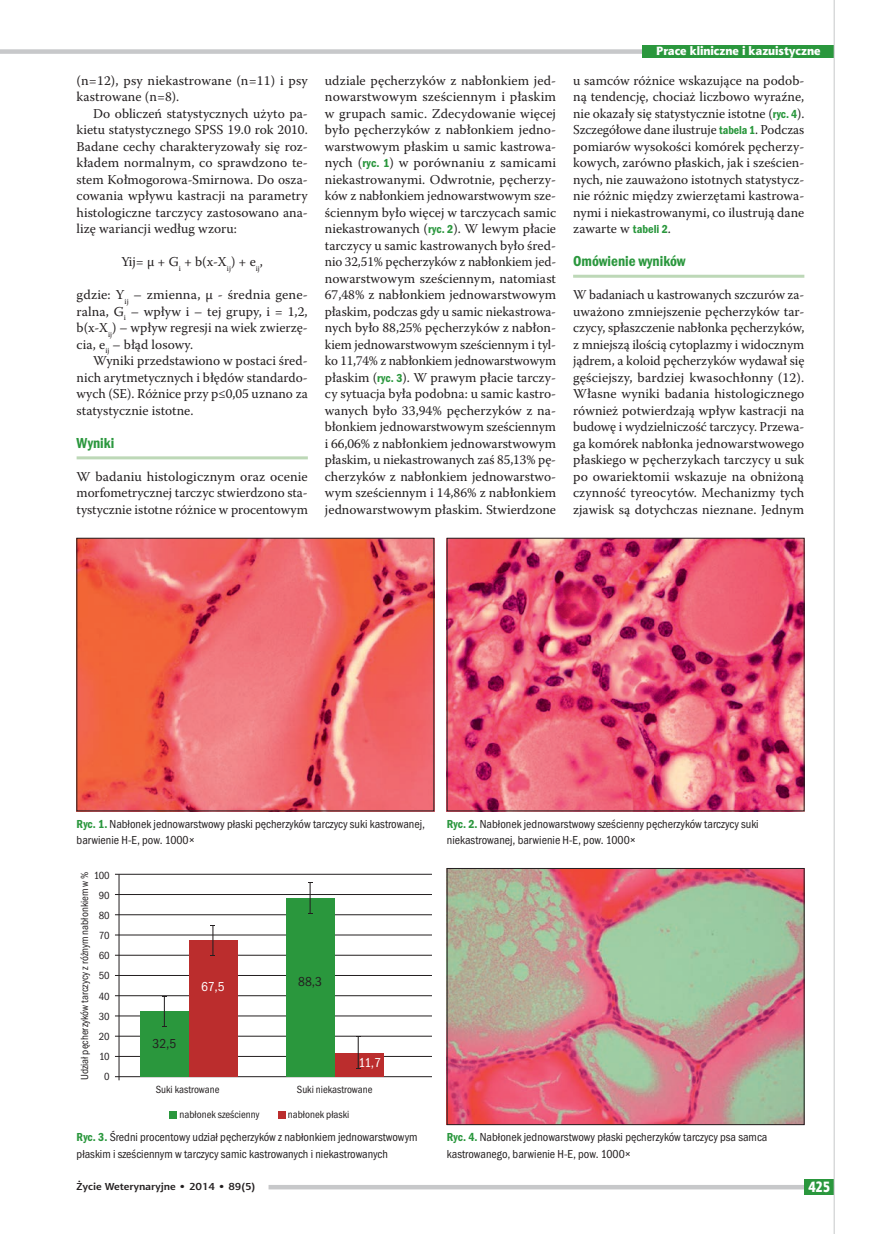
<style>
.page{position:relative;width:881px;height:1234px;background:#fff}
.page>*{position:absolute;margin:0;border:0;box-sizing:border-box;transform-origin:0 0}
.t1{font:15px "Franklin Got Itc TOT Dem Con";color:#2a973d}
.t2{font:15px "Aerton Cnd EFN Black";color:#fff}
.t3{font:13.5px/16.5px "Warnock Pro";color:#231f20;text-align:justify}
.t4{font:13.5px "Franklin Got Itc TOT Boo Con";color:#fff}
.t5{font:13.5px "Franklin Got Itc TOT Boo Con";color:#231f20}
.t6{font:12px/16.5px "Franklin Got Itc TOT Boo Con";color:#231f20}
.t7{font:12px "Aerton EFN Black";color:#fff}
.t8{font:10.8px/20.1px "Franklin Got Itc TOT Boo Con";color:#231f20;text-align:center}
.t9{font:700 10.2px "Aerton EFN";color:#231f20;scale:1.11 1}
.s1{font-family:"Franklin Got Itc TOT Dem Con";font-size:12px;color:#2a973d}
.s2{font-family:"Franklin Got Itc TOT Dem Con";color:#2a973d}
</style>
<div class="page">
<hr style="left:77px;top:456px;width:231px;height:3px;background:#bdd8b7">
<hr style="left:573px;top:275px;width:231px;height:3px;background:#bdd8b7">
<hr style="left:115px;top:873px;width:317px;height:1px;background:#231f20">
<hr style="left:115px;top:894px;width:317px;height:1px;background:#231f20">
<hr style="left:119px;top:874px;width:1px;height:206px;background:#231f20">
<hr style="left:115px;top:914px;width:317px;height:1px;background:#231f20">
<hr style="left:115px;top:934px;width:317px;height:1px;background:#231f20">
<hr style="left:115px;top:954px;width:317px;height:1px;background:#231f20">
<hr style="left:115px;top:974px;width:317px;height:1px;background:#231f20">
<hr style="left:115px;top:995px;width:317px;height:1px;background:#231f20">
<hr style="left:115px;top:1015px;width:317px;height:1px;background:#231f20">
<hr style="left:115px;top:1035px;width:317px;height:1px;background:#231f20">
<hr style="left:115px;top:1055px;width:317px;height:1px;background:#231f20">
<hr style="left:115px;top:1076px;width:317px;height:1px;background:#231f20">
<div style="left:140px;top:1010px;width:49px;height:66px;background:#2a973d"></div>
<div style="left:189px;top:940px;width:48px;height:136px;background:#bb2d2d"></div>
<div style="left:334px;top:1052px;width:49px;height:24px;background:#bb2d2d"></div>
<div style="left:286px;top:897px;width:48px;height:179px;background:#2a973d"></div>
<div style="left:278px;top:1110px;width:7px;height:8px;background:#bb2d2d"></div>
<div style="left:169px;top:1110px;width:8px;height:8px;background:#2a973d"></div>
<svg style="left:162px;top:995px;width:5px;height:31px"></svg>
<svg style="left:210px;top:925px;width:5px;height:30px"></svg>
<hr style="left:309px;top:882px;width:1px;height:31px;background:#231f20">
<hr style="left:357px;top:1036px;width:1px;height:32px;background:#231f20">
<img style="left:79px;top:540px;width:353px;height:269px">
<div style="left:77px;top:538px;width:357px;height:273px;border:1px solid #231f20"></div>
<img style="left:448px;top:870px;width:354px;height:252px">
<div style="left:446px;top:868px;width:358px;height:256px;border:1px solid #231f20"></div>
<img style="left:448px;top:540px;width:354px;height:269px">
<div style="left:446px;top:538px;width:358px;height:273px;border:1px solid #231f20"></div>
<div style="left:0;top:49px;width:833px;height:5px;background:#c7c8ca"></div>
<div style="left:642px;top:45px;width:191px;height:13px;background:#2a973d"></div>
<div style="left:268px;top:1184px;width:565px;height:5px;background:#c7c8ca"></div>
<div style="left:804px;top:1178px;width:29px;height:15px;background:#2a973d"></div>
<hr style="left:833px;top:0;width:1px;height:1233px;background:#c7c8ca">
<p class="t3" style="left:77px;top:72px;width:233px">(n=12), psy niekastrowane (n=11) i psy kastrowane (n=8).</p>
<p class="t3" style="left:77px;top:105px;width:233px;text-indent:16px">Do obliczeń statystycznych użyto pa&shy;kietu statystycznego SPSS 19.0 rok 2010.<br>Badane cechy charakteryzowały się roz&shy;kładem normalnym, co sprawdzono te&shy;stem Kołmogorowa-Smirnowa. Do osza&shy;cowania wpływu kastracji na parametry histologiczne tarczycy zastosowano ana&shy;lizę wariancji według wzoru:</p>
<p class="t3" style="left:121px;top:253px;width:143px">Yij= µ + G<sub>i</sub> + b(x-X<sub>ij</sub>) + e<sub>ij</sub>,</p>
<p class="t3" style="left:77px;top:286px;width:233px">gdzie: Y<sub>ij</sub> – zmienna, µ - średnia gene&shy;ralna, G<sub>i</sub> – wpływ i – tej grupy, i = 1,2, b(x-X<sub>ij</sub>) – wpływ regresji na wiek zwierzę&shy;cia, e<sub>ij</sub> – błąd losowy.</p>
<p class="t3" style="left:77px;top:352px;width:233px;text-indent:16px">Wyniki przedstawiono w postaci śred&shy;nich arytmetycznych i błędów standardo&shy;wych (SE). Różnice przy p≤0,05 uznano za statystycznie istotne.</p>
<p class="t1" style="left:77px;top:434px;width:39px">Wyniki</p>
<p class="t3" style="left:77px;top:468px;width:233px">W badaniu histologicznym oraz ocenie morfometrycznej tarczyc stwierdzono sta&shy;tystycznie istotne różnice w procentowym</p>
<p class="t7" style="left:656px;top:43px;width:166px">Prace kliniczne i kazuistyczne</p>
<p class="t3" style="left:325px;top:72px;width:233px">udziale pęcherzyków z nabłonkiem jed&shy;nowarstwowym sześciennym i płaskim w grupach samic. Zdecydowanie więcej było pęcherzyków z nabłonkiem jedno&shy;warstwowym płaskim u samic kastrowa&shy;nych (<span class="s1">ryc. 1</span>) w porównaniu z samicami niekastrowanymi. Odwrotnie, pęcherzy&shy;ków z nabłonkiem jednowarstwowym sze&shy;ściennym było więcej w tarczycach samic niekastrowanych (<span class="s1">ryc. 2</span>). W lewym płacie tarczycy u samic kastrowanych było śred&shy;nio 32,51% pęcherzyków z nabłonkiem jed&shy;nowarstwowym sześciennym, natomiast 67,48% z nabłonkiem jednowarstwowym płaskim, podczas gdy u samic niekastrowa&shy;nych było 88,25% pęcherzyków z nabłon&shy;kiem jednowarstwowym sześciennym i tyl&shy;ko 11,74% z nabłonkiem jednowarstwowym płaskim (<span class="s1">ryc. 3</span>). W prawym płacie tarczy&shy;cy sytuacja była podobna: u samic kastro&shy;wanych było 33,94% pęcherzyków z na&shy;błonkiem jednowarstwowym sześciennym i 66,06% z nabłonkiem jednowarstwowym płaskim, u niekastrowanych zaś 85,13% pę&shy;cherzyków z nabłonkiem jednowarstwo&shy;wym sześciennym i 14,86% z nabłonkiem jednowarstwowym płaskim. Stwierdzone</p>
<p class="t3" style="left:573px;top:72px;width:233px">u samców różnice wskazujące na podob&shy;ną tendencję, chociaż liczbowo wyraźne, nie okazały się statystycznie istotne (<span class="s1">ryc. 4</span>).<br>Szczegółowe dane ilustruje <span class="s1">tabela 1</span>. Podczas pomiarów wysokości komórek pęcherzy&shy;kowych, zarówno płaskich, jak i sześcien&shy;nych, nie zauważono istotnych statystycz&shy;nie różnic między zwierzętami kastrowa&shy;nymi i niekastrowanymi, co ilustrują dane zawarte w <span class="s1">tabeli 2</span>.</p>
<p class="t1" style="left:573px;top:252px;width:114px">Omówienie wyników</p>
<p class="t3" style="left:573px;top:286px;width:233px">W badaniach u kastrowanych szczurów za&shy;uważono zmniejszenie pęcherzyków tar&shy;czycy, spłaszczenie nabłonka pęcherzyków, z mniejszą ilością cytoplazmy i widocznym jądrem, a koloid pęcherzyków wydawał się gęściejszy, bardziej kwasochłonny (12).<br>Własne wyniki badania histologicznego również potwierdzają wpływ kastracji na budowę i wydzielniczość tarczycy. Przewa&shy;ga komórek nabłonka jednowarstwowego płaskiego w pęcherzykach tarczycy u suk po owariektomii wskazuje na obniżoną czynność tyreocytów. Mechanizmy tych zjawisk są dotychczas nieznane. Jednym</p>
<p class="t6" style="left:77px;top:815px;width:350px"><span class="s2">Ryc. 1.</span> Nabłonek jednowarstwowy płaski pęcherzyków tarczycy suki kastrowanej, barwienie H-E, pow. 1000×</p>
<p class="t8" style="left:94px;top:864px;width:17px">100</p>
<p class="t8" style="left:99px;top:905px;width:12px">80<br>70<br>60<br>50<br>40<br>30<br>20<br>10<br>0</p>
<p class="t8" style="left:74px;top:1080px;width:210px;rotate:-90deg">Udział pęcherzyków tarczycy z różnym nabłonkiem w %</p>
<p class="t8" style="left:99px;top:884px;width:12px">90</p>
<p class="t5" style="left:152px;top:1035px;width:25px">32,5</p>
<p class="t4" style="left:201px;top:978px;width:25px">67,5</p>
<p class="t5" style="left:298px;top:973px;width:25px">88,3</p>
<p class="t4" style="left:358px;top:1054px;width:24px">11,7</p>
<p class="t8" style="left:156px;top:1079px;width:65px">Suki kastrowane</p>
<p class="t8" style="left:297px;top:1079px;width:77px">Suki niekastrowane</p>
<p class="t8" style="left:179px;top:1104px;width:82px">nabłonek sześcienny</p>
<p class="t8" style="left:288px;top:1104px;width:63px">nabłonek płaski</p>
<p class="t6" style="left:77px;top:1128px;width:342px"><span class="s2">Ryc. 3.</span> Średni procentowy udział pęcherzyków z nabłonkiem jednowarstwowym płaskim i sześciennym w tarczycy samic kastrowanych i niekastrowanych</p>
<p class="t6" style="left:446px;top:815px;width:313px"><span class="s2">Ryc. 2.</span> Nabłonek jednowarstwowy sześcienny pęcherzyków tarczycy suki niekastrowanej, barwienie H-E, pow. 1000×</p>
<p class="t6" style="left:446px;top:1128px;width:322px"><span class="s2">Ryc. 4.</span> Nabłonek jednowarstwowy płaski pęcherzyków tarczycy psa samca kastrowanego, barwienie H-E, pow. 1000×</p>
<p class="t9" style="left:77px;top:1180px;width:162px">Życie Weterynaryjne • 2014 • 89(5)</p>
<p class="t2" style="left:808px;top:1177px;width:23px">425</p>
</div>
